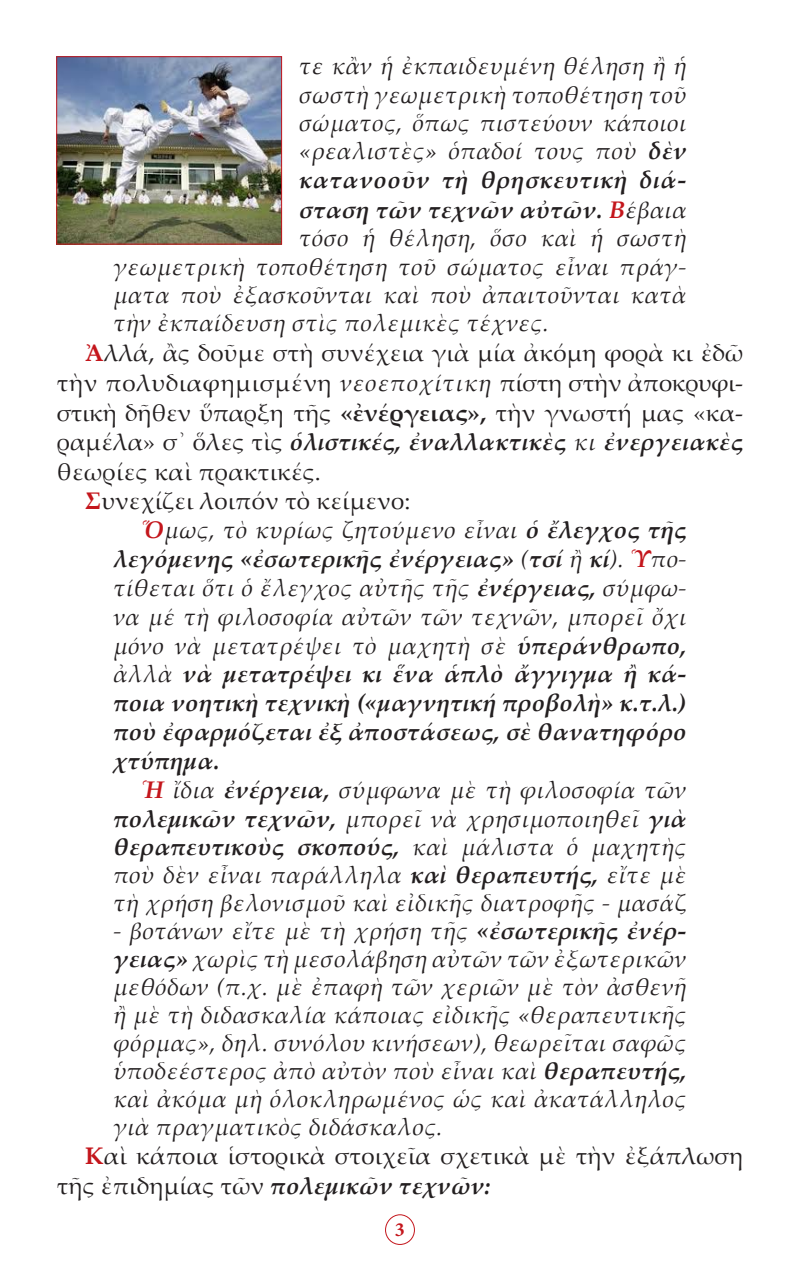
<style>
.page{position:relative;width:800px;height:1270px;background:#fff}
.page>*{position:absolute;margin:0;border:0;box-sizing:border-box;transform-origin:0 0}
.t1{font:italic 24px/28px "Palatino Linotype";letter-spacing:.01em;color:#231f20;text-align:justify}
.t2{font:italic 700 24px/28.8px "Palatino Linotype";letter-spacing:.01em;color:#231f20;text-align:justify}
.t3{font:24px/29.6px "Palatino Linotype";letter-spacing:.01em;color:#231f20;text-align:justify}
.t4{font:italic 700 24px "Palatino Linotype";letter-spacing:.03em;color:#231f20}
.t5{font:700 20px "Minion Pro";color:#c4161c}
.s1{font-weight:700}
.s2{color:#c4161c}
.s3{font-weight:400}
.s4{font-weight:700;color:#c4161c}
.s5{font-style:italic}
.s6{font-weight:700;font-style:italic}
</style>
<div class="page">
<div style="left:385px;top:1214px;width:30px;height:31px;border:1px solid #c4161c;border-radius:50%"></div>
<img style="left:58px;top:58px;width:222px;height:185px">
<div style="left:56px;top:56px;width:226px;height:189px;border:1px solid #c4161c"></div>
<p class="t1" style="left:299px;top:51px;width:389px">τε κἂν ἡ ἐκπαιδευμένη θέληση ἢ ἡ</p>
<p class="t1" style="left:299px;top:80px;width:389px">σωστὴ γεωμετρικὴ τοποθέτηση τοῦ</p>
<p class="t1" style="left:299px;top:108px;width:389px">σώματος, ὅπως πιστεύουν κάποιοι</p>
<p class="t1" style="left:299px;top:136px;width:389px">«ρεαλιστὲς» ὁπαδοί τους ποὺ <span class="s1">δὲν</span></p>
<p class="t4" style="left:299px;top:163px;width:389px">κατανοοῦν τὴ θρησκευτικὴ διά-</p>
<p class="t2" style="left:299px;top:194px;width:389px">σταση τῶν τεχνῶν αὐτῶν. <span class="s2">Β</span><span class="s3">έβαια</span></p>
<p class="t1" style="left:299px;top:223px;width:389px">τόσο ἡ θέληση, ὅσο καὶ ἡ σωστὴ</p>
<p class="t1" style="left:113px;top:252px;width:575px">γεωμετρικὴ τοποθέτηση τοῦ σώματος εἶναι πράγ-</p>
<p class="t1" style="left:113px;top:280px;width:574px">ματα ποὺ ἐξασκοῦνται καὶ ποὺ ἀπαιτοῦνται κατὰ</p>
<p class="t1" style="left:113px;top:308px;width:437px">τὴν ἐκπαίδευση στὶς πολεμικὲς τέχνες.</p>
<p class="t3" style="left:57px;top:338px;width:688px;text-indent:28px"><span class="s4">Ἀ</span>λλά, ἂς δοῦμε στὴ συνέχεια γιὰ μία ἀκόμη φορὰ κι ἐδῶ τὴν πολυδιαφημισμένη <span class="s5">νεοεποχίτικη</span> πίστη στὴν ἀποκρυφι&shy;στικὴ δῆθεν ὕπαρξη τῆς <span class="s1">«ἐνέργειας»,</span> τὴν γνωστή μας «κα&shy;ραμέλα» σ᾿ ὅλες τὶς <span class="s6">ὁλιστικές, ἐναλλακτικὲς</span> <span class="s5">κι</span> <span class="s6">ἐνεργειακὲς </span>θεωρίες καὶ πρακτικές.</p>
<p class="t3" style="left:85px;top:486px;width:327px"><span class="s4">Σ</span>υνεχίζει λοιπόν τὸ κείμενο:</p>
<p class="t2" style="left:113px;top:515px;width:575px;text-indent:28px"><span class="s2">Ὅ</span><span class="s3">μως, τὸ κυρίως ζητούμενο εἶναι</span> ὁ ἔλεγχος τῆς λεγόμενης «ἐσωτερικῆς ἐνέργειας» <span class="s3">(</span>τσί <span class="s3">ἢ</span> κί<span class="s3">).</span> <span class="s2">Ὑ</span><span class="s3">πο&shy;τίθεται ὅτι ὁ ἔλεγχος αὐτῆς τῆς</span> ἐνέργειας, <span class="s3">σύμφω&shy;να μέ τὴ φιλοσοφία αὐτῶν τῶν τεχνῶν, μπορεῖ ὄχι μόνο νὰ μετατρέψει τὸ μαχητὴ σὲ</span> ὑπεράνθρωπο, <span class="s3">ἀλλὰ</span> νὰ μετατρέψει κι ἕνα ἁπλὸ ἄγγιγμα ἢ κά&shy;ποια νοητικὴ τεχνικὴ («μαγνητική προβολὴ» κ.τ.λ.) ποὺ ἐφαρμόζεται ἐξ ἀποστάσεως, σὲ θανατηφόρο χτύπημα.</p>
<p class="t1" style="left:113px;top:775px;width:575px;text-indent:28px"><span class="s4">Ἡ</span> ἴδια <span class="s1">ἐνέργεια,</span> σύμφωνα μὲ τὴ φιλοσοφία τῶν <span class="s1">πολεμικῶν τεχνῶν,</span> μπορεῖ νὰ χρησιμοποιηθεῖ <span class="s1">γιὰ θεραπευτικοὺς σκοπούς,</span> καὶ μάλιστα ὁ μαχητὴς ποὺ δὲν εἶναι παράλληλα <span class="s1">καὶ θεραπευτής,</span> εἴτε μὲ τὴ χρήση βελονισμοῦ καὶ εἰδικῆς διατροφῆς - μασάζ</p>
<p class="t1" style="left:113px;top:916px;width:575px">- βοτάνων εἴτε μὲ τὴ χρήση τῆς <span class="s1">«ἐσωτερικῆς ἐνέρ&shy;γειας»</span> χωρὶς τὴ μεσολάβηση αὐτῶν τῶν ἐξωτερικῶν μεθόδων (π.χ. μὲ ἐπαφὴ τῶν χεριῶν μὲ τὸν ἀσθενῆ ἢ μὲ τὴ διδασκαλία κάποιας εἰδικῆς «θεραπευτικῆς φόρμας», δηλ. συνόλου κινήσεων), θεωρεῖται σαφῶς ὑποδεέστερος ἀπὸ αὐτὸν ποὺ εἶναι καὶ <span class="s1">θεραπευτής, </span>καὶ ἀκόμα μὴ ὁλοκληρωμένος ὡς καὶ ἀκατάλληλος γιὰ πραγματικὸς διδάσκαλος.</p>
<p class="t3" style="left:57px;top:1141px;width:688px;text-indent:28px"><span class="s4">Κ</span>αὶ κάποια ἱστορικὰ στοιχεῖα σχετικὰ μὲ τὴν ἐξάπλωση τῆς ἐπιδημίας τῶν <span class="s6">πολεμικῶν τεχνῶν:</span></p>
<p class="t5" style="left:395px;top:1216px;width:11px">3</p>
</div>
